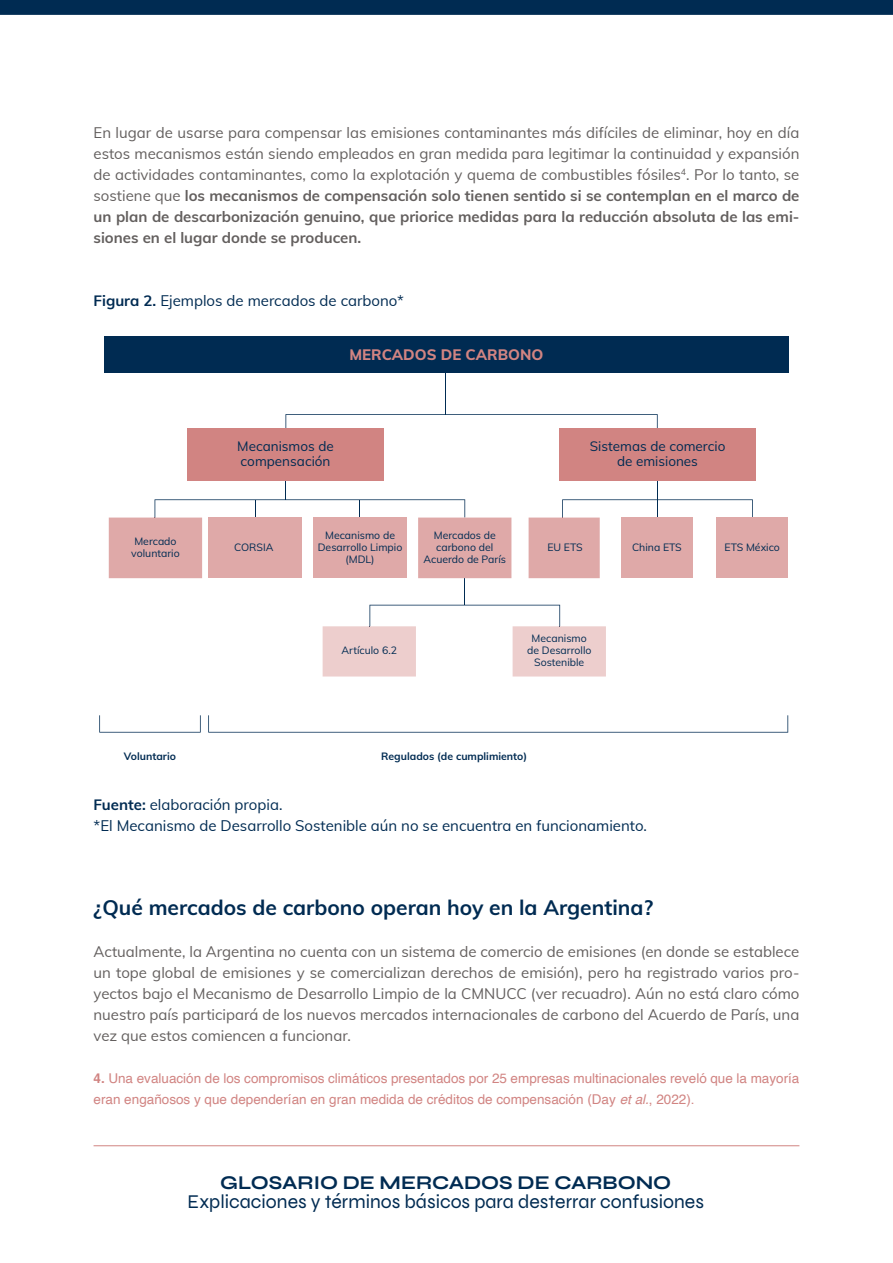
<style>
.page{position:relative;width:893px;height:1263px;background:#fff}
.page>*{position:absolute;margin:0;border:0;box-sizing:border-box;transform-origin:0 0}
.t1{font:700 21px "Muli";color:#002b52}
.t2{font:19.5px "Syne";color:#002b52}
.t3{font:700 19.5px "Syne";color:#002b52}
.t4{font:15px/21px "Muli";color:#635f5e;text-align:justify}
.t5{font:15px/21px "Muli";color:#002b52}
.t6{font:800 15px "Muli";color:#d18482}
.t7{font:13.5px/21px "Helvetica";color:#d18482}
.t8{font:13.5px/14.9px "Muli";color:#002b52}
.t9{font:10.5px/12px "Muli";color:#002b52;text-align:center}
.t10{font:700 10.5px "Muli";color:#002b52}
.s1{font-weight:700}
.s2{font-style:italic}
</style>
<div class="page">
<div style="left:0;top:0;width:893px;height:15px;background:#002b52"></div>
<hr style="left:94px;top:1145px;width:705px;height:1px;background:#d18482">
<svg style="left:285px;top:414px;width:373px;height:14px"></svg>
<hr style="left:445px;top:365px;width:1px;height:49px;background:#002b52">
<hr style="left:285px;top:465px;width:1px;height:35px;background:#002b52">
<hr style="left:657px;top:465px;width:1px;height:35px;background:#002b52">
<div style="left:104px;top:336px;width:685px;height:37px;background:#002b52"></div>
<div style="left:187px;top:428px;width:197px;height:52px;background:#d18482"></div>
<div style="left:559px;top:428px;width:197px;height:52px;background:#d18482"></div>
<svg style="left:109px;top:499px;width:644px;height:177px"></svg>
<div style="left:621px;top:518px;width:71px;height:60px;background:#dfa9a8"></div>
<div style="left:717px;top:518px;width:71px;height:60px;background:#dfa9a8"></div>
<svg style="left:208px;top:715px;width:580px;height:18px"></svg>
<svg style="left:99px;top:715px;width:102px;height:18px"></svg>
<p class="t4" style="left:94px;top:121px;width:707px">En lugar de usarse para compensar las emisiones contaminantes más difíciles de eliminar, hoy en día estos mecanismos están siendo empleados en gran medida para legitimar la continuidad y expansión de actividades contaminantes, como la explotación y quema de combustibles fósiles<sup>4</sup>. Por lo tanto, se sostiene que <span class="s1">los mecanismos de compensación solo tienen sentido si se contemplan en el marco de un plan de descarbonización genuino, que priorice medidas para la reducción absoluta de las emi&shy;siones en el lugar donde se producen.</span></p>
<p class="t5" style="left:94px;top:289px;width:312px"><span class="s1">Figura 2.</span> Ejemplos de mercados de carbono*</p>
<p class="t6" style="left:349px;top:344px;width:195px">MERCADOS DE CARBONO</p>
<p class="t8" style="left:237px;top:438px;width:98px">Mecanismos de compensación</p>
<p class="t8" style="left:590px;top:438px;width:137px;text-align:center">Sistemas de comercio de emisiones</p>
<p class="t9" style="left:131px;top:535px;width:50px">Mercado voluntario</p>
<p class="t9" style="left:318px;top:529px;width:86px">Mecanismo de<br>Desarrollo Limpio (MDL)</p>
<p class="t9" style="left:423px;top:529px;width:84px">Mercados de carbono del<br>Acuerdo de París</p>
<p class="t9" style="left:234px;top:541px;width:41px">CORSIA</p>
<p class="t9" style="left:547px;top:541px;width:37px">EU ETS</p>
<p class="t9" style="left:632px;top:541px;width:51px">China ETS</p>
<p class="t9" style="left:725px;top:541px;width:57px">ETS México</p>
<p class="t9" style="left:341px;top:644px;width:57px">Artículo 6.2</p>
<p class="t9" style="left:527px;top:632px;width:66px">Mecanismo de Desarrollo<br>Sostenible</p>
<p class="t10" style="left:124px;top:749px;width:54px">Voluntario</p>
<p class="t10" style="left:381px;top:749px;width:147px">Regulados (de cumplimiento)</p>
<p class="t5" style="left:94px;top:793px;width:555px"><span class="s1">Fuente:</span> elaboración propia.<br>*El Mecanismo de Desarrollo Sostenible aún no se encuentra en funcionamiento.</p>
<h1 class="t1" style="left:94px;top:892px;width:561px">¿Qué mercados de carbono operan hoy en la Argentina?</h1>
<p class="t4" style="left:94px;top:940px;width:707px">Actualmente, la Argentina no cuenta con un sistema de comercio de emisiones (en donde se establece un tope global de emisiones y se comercializan derechos de emisión), pero ha registrado varios pro&shy;yectos bajo el Mecanismo de Desarrollo Limpio de la CMNUCC (ver recuadro). Aún no está claro cómo nuestro país participará de los nuevos mercados internacionales de carbono del Acuerdo de París, una vez que estos comiencen a funcionar.</p>
<p class="t7" style="left:94px;top:1068px;width:707px"><span class="s1">4.</span> Una evaluación de los compromisos climáticos presentados por 25 empresas multinacionales reveló que la mayoría eran engañosos y que dependerían en gran medida de créditos de compensación (Day <span class="s2">et al.</span>, 2022).</p>
<h2 class="t3" style="left:220px;top:1170px;width:453px">GLOSARIO DE MERCADOS DE CARBONO</h2>
<h2 class="t2" style="left:188px;top:1189px;width:518px">Explicaciones y términos básicos para desterrar confusiones</h2>
</div>
